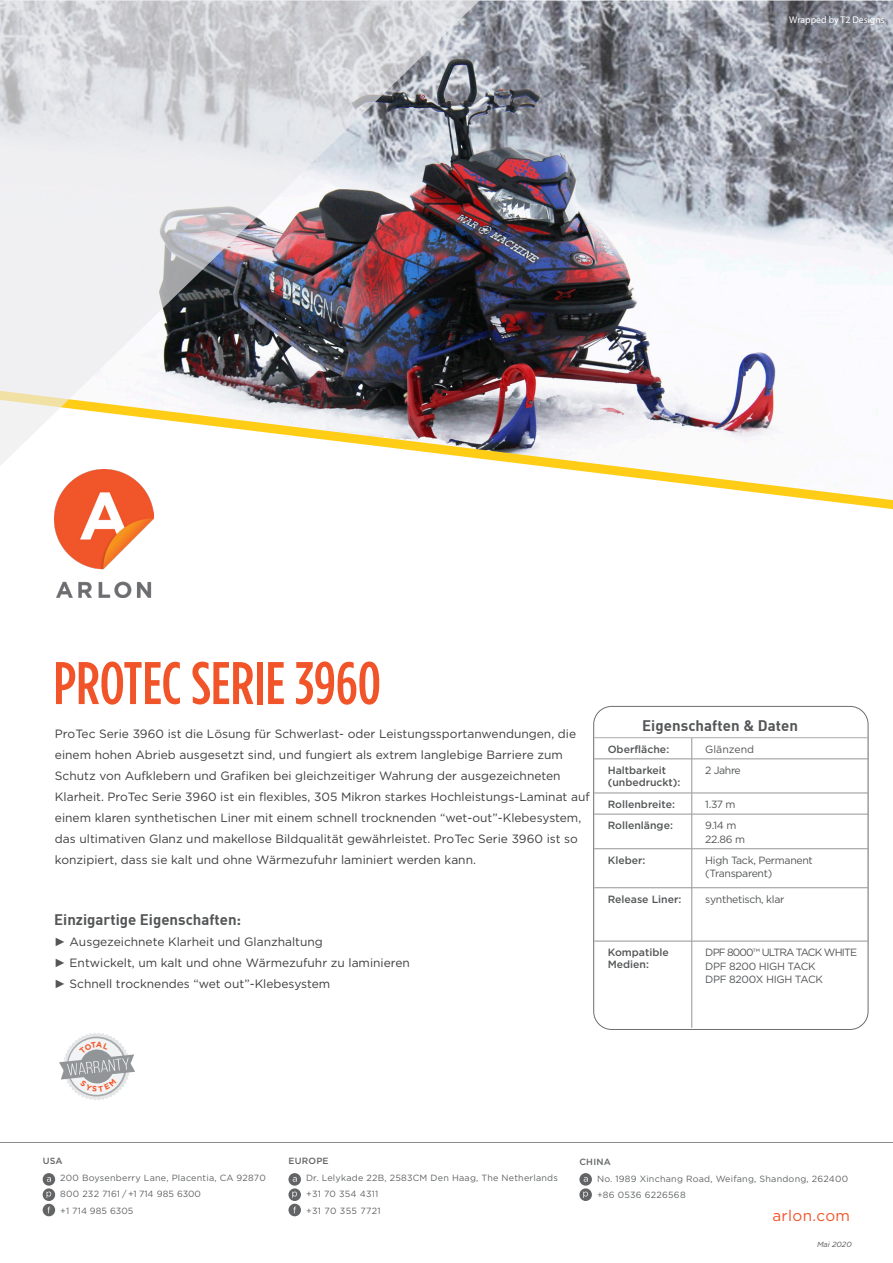
<style>
.page{position:relative;width:893px;height:1263px;background:#fff}
.page>*{position:absolute;margin:0;border:0;box-sizing:border-box;transform-origin:0 0}
.t1{font:500 60px "Gotham Condensed";color:#f05428}
.t2{font:15.3px "Gotham";letter-spacing:.025em;color:#f15629}
.t3{font:15px "DIN Bold";color:#545557}
.t4{font:12px/21px "Gotham";color:#3e3e3f}
.t5{font:10.5px "Gotham";letter-spacing:-.03em;color:#545557}
.t6{font:500 10.5px "Gotham";color:#545557}
.t7{font:10.5px "Gotham";letter-spacing:-.08em;color:#545557}
.t8{font:10.5px "Gotham";color:#545557}
.t9{font:9.75px "Myriad Pro";color:#fff}
.t10{font:9px/16.5px "Gotham";letter-spacing:.025em;color:#626465}
.t11{font:500 9px "Gotham";letter-spacing:.025em;color:#626465}
.t12{font:italic 7.5px "Gotham";color:#545557}
.s1{font-family:"Arial";color:#545557}
</style>
<div class="page">
<hr style="left:0;top:1142px;width:893px;height:1px;background:#8a8c8f">
<div style="left:43px;top:1173px;width:12px;height:13px;background:#626465;border-radius:50%"></div>
<svg style="left:47px;top:1177px;width:4px;height:5px"></svg>
<svg style="left:43px;top:1204px;width:12px;height:12px"></svg>
<svg style="left:43px;top:1188px;width:12px;height:13px"></svg>
<svg style="left:47px;top:1191px;width:4px;height:7px"></svg>
<div style="left:288px;top:1173px;width:13px;height:13px;background:#626465;border-radius:50%"></div>
<svg style="left:293px;top:1177px;width:4px;height:5px"></svg>
<svg style="left:288px;top:1204px;width:13px;height:12px"></svg>
<svg style="left:288px;top:1188px;width:13px;height:13px"></svg>
<svg style="left:292px;top:1191px;width:5px;height:7px"></svg>
<svg style="left:579px;top:1173px;width:13px;height:13px"></svg>
<svg style="left:584px;top:1177px;width:4px;height:5px"></svg>
<svg style="left:579px;top:1188px;width:13px;height:13px"></svg>
<svg style="left:583px;top:1191px;width:5px;height:7px"></svg>
<img style="left:54px;top:515px;width:100px;height:83px">
<div style="left:593px;top:706px;width:275px;height:324px;border:1px solid #6c6d70;border-radius:18px"></div>
<svg style="left:691px;top:738px;width:1px;height:21px"></svg>
<hr style="left:594px;top:759px;width:98px;height:1px;background:#939598">
<hr style="left:692px;top:759px;width:176px;height:1px;background:#939598">
<hr style="left:691px;top:759px;width:1px;height:34px;background:#939598">
<hr style="left:594px;top:793px;width:98px;height:1px;background:#939598">
<hr style="left:692px;top:793px;width:176px;height:1px;background:#939598">
<svg style="left:691px;top:793px;width:1px;height:21px"></svg>
<hr style="left:594px;top:814px;width:98px;height:1px;background:#939598">
<hr style="left:692px;top:814px;width:176px;height:1px;background:#939598">
<hr style="left:691px;top:814px;width:1px;height:34px;background:#939598">
<hr style="left:594px;top:848px;width:98px;height:1px;background:#939598">
<hr style="left:692px;top:848px;width:176px;height:1px;background:#939598">
<hr style="left:691px;top:849px;width:1px;height:38px;background:#939598">
<hr style="left:594px;top:887px;width:98px;height:1px;background:#939598">
<hr style="left:692px;top:887px;width:176px;height:1px;background:#939598">
<hr style="left:691px;top:888px;width:1px;height:53px;background:#939598">
<hr style="left:691px;top:941px;width:1px;height:87px;background:#939598">
<hr style="left:594px;top:941px;width:98px;height:1px;background:#939598">
<hr style="left:692px;top:941px;width:176px;height:1px;background:#939598">
<hr style="left:594px;top:737px;width:98px;height:1px;background:#aaabaf">
<hr style="left:692px;top:737px;width:176px;height:1px;background:#aaabaf">
<img style="left:480px;top:1px;width:413px;height:384px">
<svg style="left:54px;top:385px;width:839px;height:130px"></svg>
<img style="left:0;top:0;width:480px;height:467px">
<svg style="left:59px;top:1033px;width:76px;height:67px"></svg>
<p class="t9" style="left:758px;top:14px;width:128px">Foliert von Technika Foliowania</p>
<p class="t9" style="left:789px;top:14px;width:97px">Wrapped by T2 Designs</p>
<p class="t1" style="left:53px;top:648px;width:329px">PROTEC SERIE 3960</p>
<p class="t4" style="left:55px;top:723px;width:536px">ProTec Serie 3960 ist die Lösung für Schwerlast- oder Leistungssportanwendungen, die einem hohen Abrieb ausgesetzt sind, und fungiert als extrem langlebige Barriere zum Schutz von Aufklebern und Grafiken bei gleichzeitiger Wahrung der ausgezeichneten Klarheit. ProTec Serie 3960 ist ein flexibles, 305 Mikron starkes Hochleistungs-Laminat auf einem klaren synthetischen Liner mit einem schnell trocknenden “wet-out”-Klebesystem, das ultimativen Glanz und makellose Bildqualität gewährleistet. ProTec Serie 3960 ist so konzipiert, dass sie kalt und ohne Wärmezufuhr laminiert werden kann.</p>
<p class="t3" style="left:54px;top:910px;width:189px">Einzigartige Eigenschaften:</p>
<p class="t4" style="left:54px;top:931px;width:270px"><span class="s1">►</span> Ausgezeichnete Klarheit und Glanzhaltung</p>
<p class="t4" style="left:54px;top:952px;width:357px"><span class="s1">►</span> Entwickelt, um kalt und ohne Wärmezufuhr zu laminieren</p>
<p class="t4" style="left:54px;top:973px;width:278px"><span class="s1">►</span> Schnell trocknendes “wet out”-Klebesystem</p>
<p class="t3" style="left:642px;top:715px;width:158px">Eigenschaften &amp; Daten</p>
<p class="t6" style="left:608px;top:743px;width:63px">Oberfläche:</p>
<p class="t8" style="left:705px;top:743px;width:50px">Glänzend</p>
<p class="t6" style="left:608px;top:764px;width:60px">Haltbarkeit</p>
<p class="t6" style="left:608px;top:776px;width:74px">(unbedruckt):</p>
<p class="t5" style="left:705px;top:764px;width:37px">2 Jahre</p>
<p class="t6" style="left:608px;top:798px;width:69px">Rollenbreite:</p>
<p class="t5" style="left:705px;top:798px;width:32px">1.37 m</p>
<p class="t6" style="left:608px;top:819px;width:67px">Rollenlänge:</p>
<p class="t5" style="left:705px;top:820px;width:33px">9.14 m</p>
<p class="t5" style="left:705px;top:833px;width:41px">22.86 m</p>
<p class="t6" style="left:608px;top:854px;width:39px">Kleber:</p>
<p class="t5" style="left:705px;top:854px;width:109px">High Tack, Permanent</p>
<p class="t5" style="left:705px;top:868px;width:68px">(Transparent)</p>
<p class="t6" style="left:608px;top:893px;width:75px">Release Liner:</p>
<p class="t5" style="left:705px;top:893px;width:81px">synthetisch, klar</p>
<p class="t6" style="left:608px;top:946px;width:63px">Kompatible</p>
<p class="t6" style="left:608px;top:958px;width:43px">Medien:</p>
<p class="t7" style="left:705px;top:947px;width:153px">DPF 8000™ ULTRA TACK WHITE</p>
<p class="t5" style="left:705px;top:960px;width:112px">DPF 8200 HIGH TACK</p>
<p class="t5" style="left:705px;top:974px;width:119px">DPF 8200X HIGH TACK</p>
<p class="t11" style="left:43px;top:1156px;width:22px">USA</p>
<p class="t10" style="left:60px;top:1169px;width:207px">200 Boysenberry Lane, Placentia, CA 92870<br>800 232 7161 / +1 714 985 6300<br>+1 714 985 6305</p>
<p class="t11" style="left:288px;top:1156px;width:42px">EUROPE</p>
<p class="t10" style="left:306px;top:1169px;width:253px">Dr. Lelykade 22B, 2583CM Den Haag, The Netherlands +31 70 354 4311<br>+31 70 355 7721</p>
<p class="t11" style="left:579px;top:1157px;width:33px">CHINA</p>
<p class="t10" style="left:597px;top:1170px;width:253px">No. 1989 Xinchang Road, Weifang, Shandong, 262400 +86 0536 6226568</p>
<p class="t2" style="left:772px;top:1207px;width:79px">arlon.com</p>
<p class="t12" style="left:817px;top:1240px;width:36px">Mai 2020</p>
</div>
